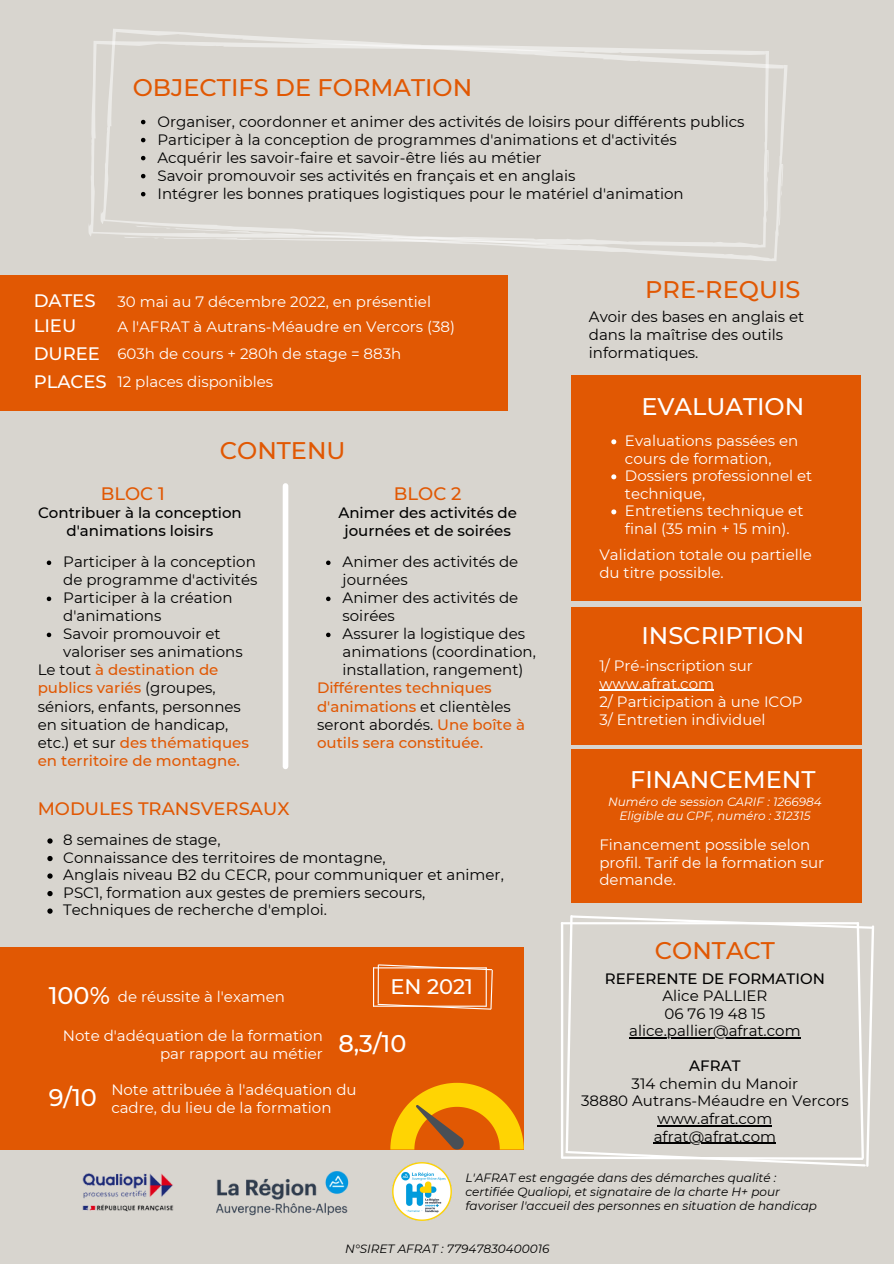
<style>
.page{position:relative;width:894px;height:1264px;background:#fff}
.page>*{position:absolute;margin:0;border:0;box-sizing:border-box;transform-origin:0 0}
.t1{font:500 24px "Montserrat";color:#fff}
.t2{font:500 24px "Montserrat";color:#e15803}
.t3{font:500 21px "Montserrat";color:#fff}
.t4{font:500 18px "Montserrat";color:#e15803}
.t5{font:500 18px "Montserrat";color:#fff}
.t6{font:15px/18px "Montserrat";color:#000}
.t7{font:15px/17.5px "Montserrat";color:#fff}
.t8{font:500 15px/18px "Montserrat";color:#000;text-align:center}
.t9{font:500 15px/18px "Montserrat";color:#e15803}
.t10{font:italic 12px/14px "Montserrat";color:#000}
.t11{font:italic 12px "Montserrat";color:#fff}
.s1{font-weight:500;color:#e15803}
.s2{font-weight:400;color:#000}
</style>
<div class="page">
<div style="left:0;top:0;width:893px;height:1263px;background:#d8d5cf"></div>
<svg style="left:100px;top:29px;width:688px;height:232px"></svg>
<div style="left:282px;top:486px;width:6px;height:280px;background:#fff"></div>
<div style="left:571px;top:375px;width:289px;height:225px;background:#e15803"></div>
<div style="left:571px;top:607px;width:290px;height:137px;background:#e15803"></div>
<div style="left:571px;top:749px;width:290px;height:154px;background:#e15803"></div>
<div style="left:0;top:946px;width:524px;height:203px;background:#e15803"></div>
<img style="left:82px;top:1173px;width:92px;height:39px">
<img style="left:216px;top:1171px;width:133px;height:45px">
<img style="left:392px;top:1162px;width:59px;height:58px">
<svg style="left:390px;top:1082px;width:133px;height:67px"></svg>
<svg style="left:377px;top:964px;width:116px;height:46px"></svg>
<hr style="left:377px;top:964px;width:2px;height:39px;background:#fff">
<hr style="left:373px;top:967px;width:113px;height:1px;background:#fff">
<hr style="left:373px;top:967px;width:1px;height:39px;background:#fff">
<hr style="left:485px;top:967px;width:1px;height:39px;background:#fff">
<hr style="left:373px;top:1005px;width:113px;height:1px;background:#fff">
<svg style="left:141px;top:120px;width:4px;height:4px"></svg>
<svg style="left:141px;top:138px;width:4px;height:4px"></svg>
<svg style="left:141px;top:156px;width:4px;height:4px"></svg>
<svg style="left:141px;top:174px;width:4px;height:4px"></svg>
<svg style="left:141px;top:192px;width:4px;height:4px"></svg>
<svg style="left:47px;top:560px;width:4px;height:5px"></svg>
<svg style="left:47px;top:596px;width:4px;height:5px"></svg>
<svg style="left:47px;top:632px;width:4px;height:5px"></svg>
<svg style="left:326px;top:560px;width:4px;height:5px"></svg>
<svg style="left:326px;top:596px;width:4px;height:5px"></svg>
<svg style="left:326px;top:632px;width:4px;height:5px"></svg>
<svg style="left:47px;top:838px;width:6px;height:5px"></svg>
<svg style="left:47px;top:856px;width:6px;height:5px"></svg>
<svg style="left:47px;top:873px;width:6px;height:5px"></svg>
<svg style="left:47px;top:891px;width:6px;height:5px"></svg>
<svg style="left:47px;top:908px;width:6px;height:5px"></svg>
<svg style="left:611px;top:439px;width:5px;height:5px"></svg>
<svg style="left:611px;top:474px;width:5px;height:5px"></svg>
<svg style="left:611px;top:509px;width:5px;height:5px"></svg>
<hr style="left:599px;top:689px;width:115px;height:2px;background:#fff">
<div style="left:0;top:276px;width:507px;height:135px;background:#e15803"></div>
<svg style="left:561px;top:915px;width:313px;height:252px"></svg>
<hr style="left:629px;top:1037px;width:171px;height:1px;background:#000">
<hr style="left:657px;top:1125px;width:115px;height:1px;background:#000">
<hr style="left:653px;top:1142px;width:122px;height:1px;background:#000">
<p class="t2" style="left:133px;top:73px;width:341px">OBJECTIFS DE FORMATION</p>
<p class="t6" style="left:157px;top:112px;width:588px">Organiser, coordonner et animer des activités de loisirs pour différents publics</p>
<p class="t6" style="left:157px;top:130px;width:520px">Participer à la conception de programmes d'animations et d'activités</p>
<p class="t6" style="left:157px;top:148px;width:385px">Acquérir les savoir-faire et savoir-être liés au métier</p>
<p class="t6" style="left:157px;top:166px;width:419px">Savoir promouvoir ses activités en français et en anglais</p>
<p class="t6" style="left:157px;top:184px;width:527px">Intégrer les bonnes pratiques logistiques pour le matériel d'animation</p>
<p class="t5" style="left:34px;top:290px;width:63px">DATES</p>
<p class="t5" style="left:34px;top:315px;width:44px">LIEU</p>
<p class="t7" style="left:117px;top:292px;width:315px">30 mai au 7 décembre 2022, en présentiel</p>
<p class="t7" style="left:117px;top:317px;width:339px">A l'AFRAT à Autrans-Méaudre en Vercors (38)</p>
<p class="t5" style="left:34px;top:342px;width:68px">DUREE</p>
<p class="t7" style="left:117px;top:345px;width:285px">603h de cours + 280h de stage = 883h</p>
<p class="t5" style="left:34px;top:370px;width:75px">PLACES</p>
<p class="t7" style="left:117px;top:373px;width:157px">12 places disponibles</p>
<p class="t2" style="left:220px;top:435px;width:127px">CONTENU</p>
<p class="t4" style="left:101px;top:482px;width:65px">BLOC 1</p>
<p class="t4" style="left:394px;top:482px;width:69px">BLOC 2</p>
<p class="t8" style="left:38px;top:504px;width:205px">Contribuer à la conception d'animations loisirs</p>
<p class="t8" style="left:338px;top:504px;width:180px">Animer des activités de journées et de soirées</p>
<p class="t6" style="left:63px;top:553px;width:196px">Participer à la conception de programme d'activités</p>
<p class="t6" style="left:63px;top:589px;width:171px">Participer à la création d'animations</p>
<p class="t6" style="left:63px;top:625px;width:181px">Savoir promouvoir et valoriser ses animations</p>
<p class="t6" style="left:38px;top:661px;width:213px">Le tout <span class="s1">à destination de publics variés</span> (groupes, séniors, enfants, personnes en situation de handicap, etc.) et sur <span class="s1">des thématiques en territoire de montagne.</span></p>
<p class="t6" style="left:342px;top:553px;width:177px">Animer des activités de journées</p>
<p class="t6" style="left:342px;top:589px;width:177px">Animer des activités de soirées</p>
<p class="t6" style="left:342px;top:625px;width:195px">Assurer la logistique des animations (coordination, installation, rangement)</p>
<p class="t9" style="left:317px;top:679px;width:209px">Différentes techniques d'animations <span class="s2">et clientèles seront abordés.</span> Une boîte à outils sera constituée.</p>
<p class="t4" style="left:38px;top:797px;width:253px">MODULES TRANSVERSAUX</p>
<p class="t6" style="left:63px;top:831px;width:159px">8 semaines de stage,</p>
<p class="t6" style="left:63px;top:848px;width:324px">Connaissance des territoires de montagne,</p>
<p class="t6" style="left:63px;top:866px;width:442px">Anglais niveau B2 du CECR, pour communiquer et animer,</p>
<p class="t6" style="left:63px;top:883px;width:363px">PSC1, formation aux gestes de premiers secours,</p>
<p class="t6" style="left:63px;top:901px;width:265px">Techniques de recherche d'emploi.</p>
<p class="t2" style="left:645px;top:275px;width:157px">PRE-REQUIS</p>
<p class="t6" style="left:588px;top:307px;width:217px">Avoir des bases en anglais et dans la maîtrise des outils informatiques.</p>
<p class="t1" style="left:641px;top:392px;width:164px">EVALUATION</p>
<p class="t7" style="left:624px;top:432px;width:175px">Evaluations passées en cours de formation,</p>
<p class="t7" style="left:624px;top:467px;width:189px">Dossiers professionnel et technique,</p>
<p class="t7" style="left:624px;top:502px;width:180px">Entretiens technique et final (35 min + 15 min).</p>
<p class="t7" style="left:599px;top:546px;width:214px">Validation totale ou partielle du titre possible.</p>
<p class="t1" style="left:641px;top:621px;width:164px">INSCRIPTION</p>
<p class="t7" style="left:599px;top:656px;width:155px;line-height:18px">1/ Pré-inscription sur www.afrat.com</p>
<p class="t7" style="left:599px;top:692px;width:205px">2/ Participation à une ICOP</p>
<p class="t7" style="left:599px;top:710px;width:168px">3/ Entretien individuel</p>
<p class="t1" style="left:630px;top:764px;width:187px">FINANCEMENT</p>
<p class="t11" style="left:608px;top:794px;width:215px">Numéro de session CARIF : 1266984</p>
<p class="t11" style="left:619px;top:808px;width:192px">Eligible au CPF, numéro : 312315</p>
<p class="t7" style="left:599px;top:836px;width:226px">Financement possible selon profil. Tarif de la formation sur demande.</p>
<p class="t2" style="left:654px;top:935px;width:122px">CONTACT</p>
<p class="t8" style="left:604px;top:969px;width:221px">REFERENTE DE FORMATION</p>
<p class="t6" style="left:662px;top:986px;width:106px">Alice PALLIER</p>
<p class="t6" style="left:664px;top:1004px;width:102px">06 76 19 48 15</p>
<p class="t6" style="left:629px;top:1022px;width:173px">alice.pallier@afrat.com</p>
<p class="t8" style="left:689px;top:1057px;width:53px">AFRAT</p>
<p class="t6" style="left:631px;top:1074px;width:168px">314 chemin du Manoir</p>
<p class="t6" style="left:581px;top:1092px;width:269px">38880 Autrans-Méaudre en Vercors</p>
<p class="t6" style="left:657px;top:1109px;width:116px">www.afrat.com</p>
<p class="t6" style="left:653px;top:1127px;width:124px">afrat@afrat.com</p>
<p class="t10" style="left:465px;top:1170px;width:353px">L'AFRAT est engagée dans des démarches qualité : certifiée Qualiopi, et signataire de la charte H+ pour favoriser l'accueil des personnes en situation de handicap</p>
<p class="t3" style="left:390px;top:973px;width:84px">EN 2021</p>
<p class="t1" style="left:49px;top:980px;width:63px">100%</p>
<p class="t7" style="left:118px;top:987px;width:169px">de réussite à l'examen</p>
<p class="t7" style="left:63px;top:1026px;width:261px;line-height:18px;text-align:right">Note d'adéquation de la formation par rapport au métier</p>
<p class="t7" style="left:111px;top:1080px;width:247px;line-height:18px">Note attribuée à l'adéquation du cadre, du lieu de la formation</p>
<p class="t1" style="left:338px;top:1029px;width:70px">8,3/10</p>
<p class="t1" style="left:49px;top:1083px;width:50px">9/10</p>
<p class="t10" style="left:345px;top:1241px;width:206px">N°SIRET AFRAT : 77947830400016</p>
</div>
